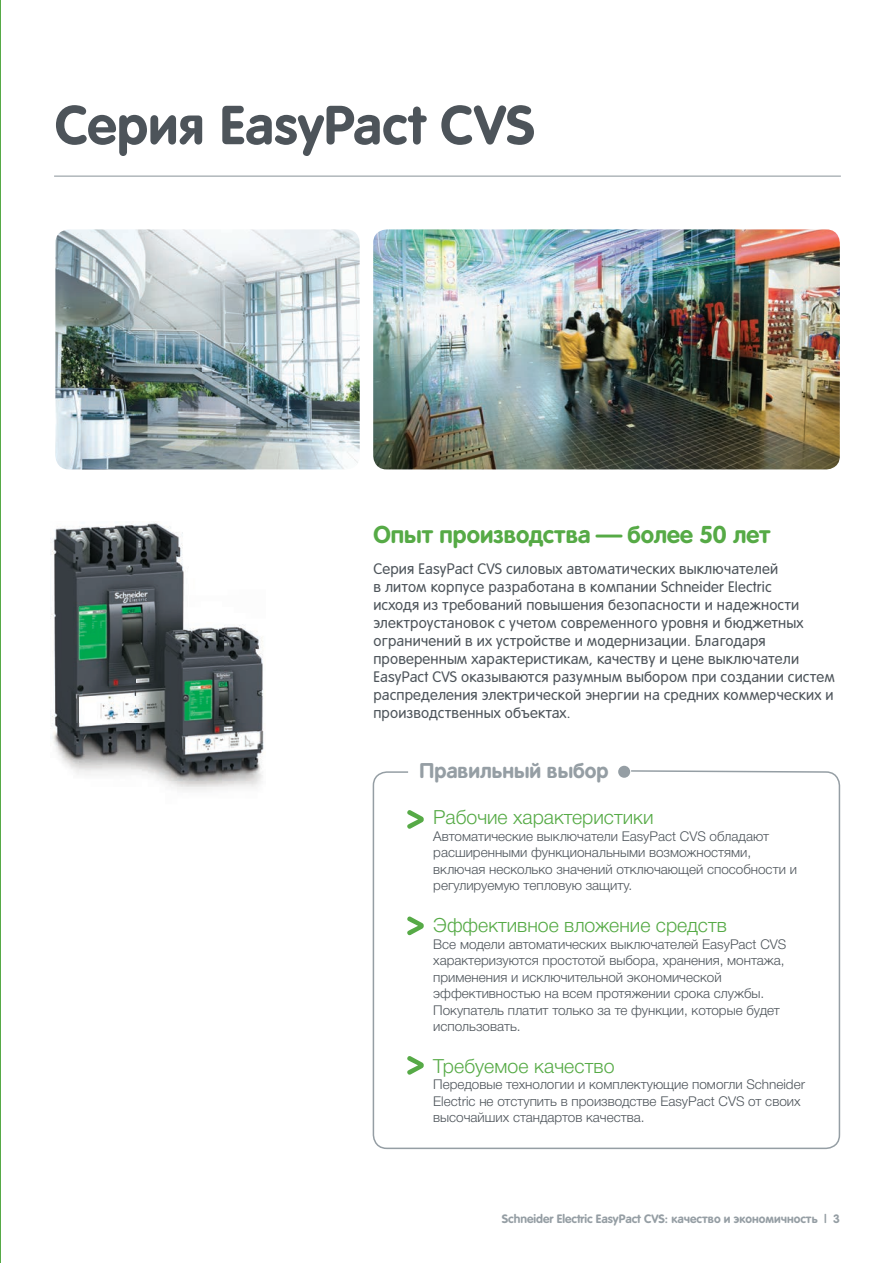
<style>
.page{position:relative;width:894px;height:1263px;background:#fff}
.page>*{position:absolute;margin:0;border:0;box-sizing:border-box;transform-origin:0 0}
.t1{font:700 54px "Rotonda";letter-spacing:.005em;color:#4d545a}
.t2{font:700 24px "Rotonda";color:#56aa46}
.t3{font:700 21px "Rotonda";color:#959ea4}
.t4{font:300 19.5px "Helvetica Neue Cyr";color:#56aa46}
.t5{font:15px/18px "Rotonda";letter-spacing:.01em;color:#4d545a}
.t6{font:300 13.5px/16.5px "Helvetica Neue Cyr";color:#4d545a}
.t7{font:700 12px "Rotonda";color:#959ea4}
</style>
<div class="page">
<div style="left:372px;top:771px;width:467px;height:378px;border:2px solid #959ea4;border-radius:14px"></div>
<hr style="left:0;top:0;width:1px;height:1263px;background:#56aa46">
<img style="left:51px;top:521px;width:213px;height:269px">
<img style="left:373px;top:229px;width:466px;height:240px">
<img style="left:55px;top:229px;width:304px;height:240px">
<hr style="left:54px;top:176px;width:786px;height:1px;background:#959ea4">
<svg style="left:407px;top:810px;width:16px;height:19px"></svg>
<svg style="left:407px;top:916px;width:16px;height:20px"></svg>
<svg style="left:407px;top:1056px;width:16px;height:19px"></svg>
<div style="left:618px;top:766px;width:12px;height:12px;background:#959ea4;border-radius:50%"></div>
<h1 class="t1" style="left:55px;top:103px;width:481px">Серия EasyPact CVS</h1>
<h2 class="t2" style="left:373px;top:524px;width:398px">Опыт производства — более 50 лет</h2>
<p class="t5" style="left:373px;top:561px;width:463px">Серия EasyPact CVS силовых автоматических выключателей<br>в литом корпусе разработана в компании Schneider Electric<br>исходя из требований повышения безопасности и надежности электроустановок с учетом современного уровня и бюджетных ограничений в их устройстве и модернизации. Благодаря проверенным характеристикам, качеству и цене выключатели EasyPact CVS оказываются разумным выбором при создании систем распределения электрической энергии на средних коммерческих и производственных объектах.</p>
<h3 class="t3" style="left:419px;top:762px;width:190px">Правильный выбор</h3>
<h3 class="t4" style="left:433px;top:810px;width:221px">Рабочие характеристики</h3>
<p class="t6" style="left:433px;top:829px;width:365px">Автоматические выключатели EasyPact CVS обладают расширенными функциональными возможностями, включая несколько значений отключающей способности и регулируемую тепловую защиту.</p>
<h3 class="t4" style="left:433px;top:918px;width:295px">Эффективное вложение средств</h3>
<p class="t6" style="left:433px;top:937px;width:354px">Все модели автоматических выключателей EasyPact CVS характеризуются простотой выбора, хранения, монтажа, применения и исключительной экономической эффективностью на всем протяжении срока службы.<br>Покупатель платит только за те функции, которые будет использовать.</p>
<h3 class="t4" style="left:433px;top:1059px;width:183px">Требуемое качество</h3>
<p class="t6" style="left:433px;top:1077px;width:373px">Передовые технологии и комплектующие помогли Schneider<br>Electric не отступить в производстве EasyPact CVS от своих высочайших стандартов качества.</p>
<p class="t7" style="left:501px;top:1214px;width:340px">Schneider Electric EasyPact CVS: качество и экономичность | 3</p>
</div>
